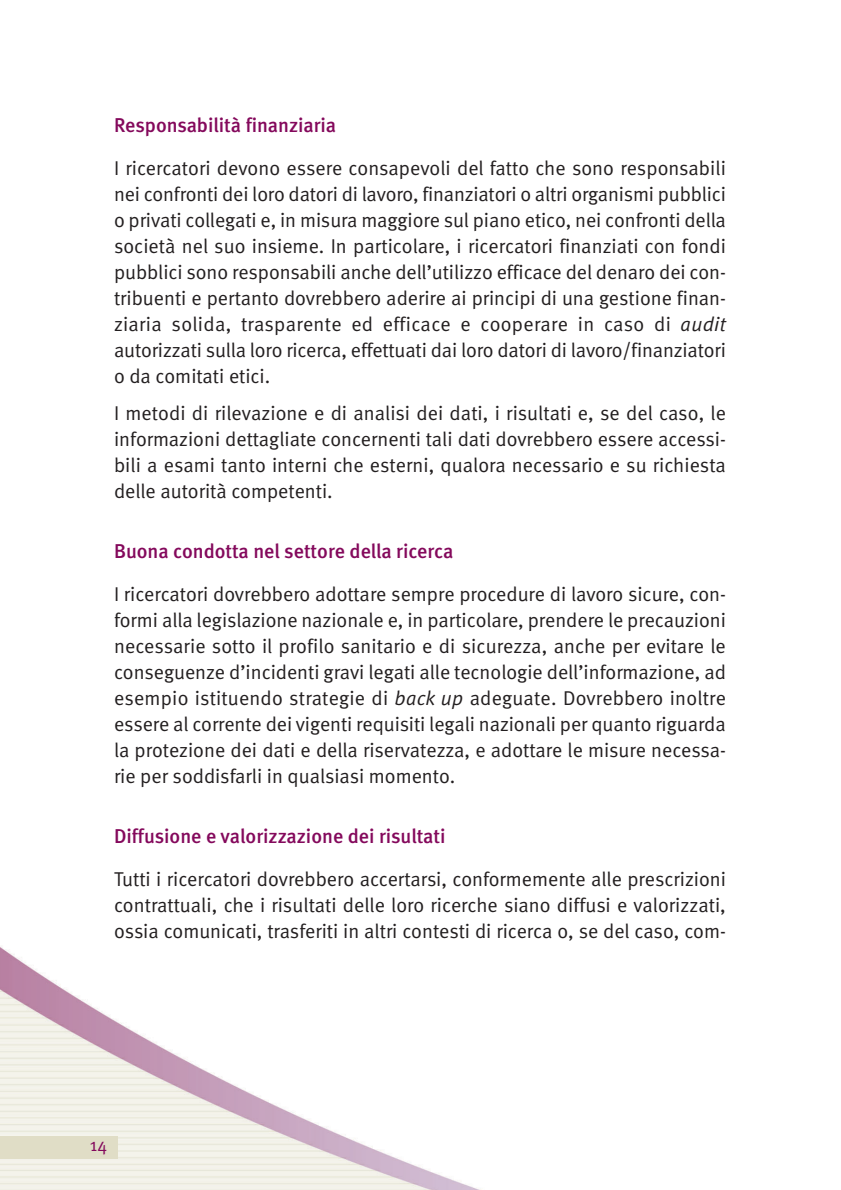
<style>
.page{position:relative;width:841px;height:1190px;background:#fff}
.page>*{position:absolute;margin:0;border:0;box-sizing:border-box;transform-origin:0 0}
.t1{font:20px/26px "Meta Normal";color:#231f20;text-align:justify}
.t2{font:500 20px "Meta";color:#84095c}
.t3{font:18px "Meta Normal";color:#84095c}
.s1{font-style:italic}
</style>
<div class="page">
<svg style="left:0;top:947px;width:480px;height:243px"></svg>
<p class="t2" style="left:114px;top:117px;width:223px">Responsabilità finanziaria</p>
<p class="t1" style="left:114px;top:156px;width:613px">I ricercatori devono essere consapevoli del fatto che sono responsabili nei confronti dei loro datori di lavoro, finanziatori o altri organismi pubblici o privati collegati e, in misura maggiore sul piano etico, nei confronti della società nel suo insieme. In particolare, i ricercatori finanziati con fondi pubblici sono responsabili anche dell’utilizzo efficace del denaro dei con&shy;tribuenti e pertanto dovrebbero aderire ai principi di una gestione finan&shy;ziaria solida, trasparente ed efficace e cooperare in caso di <span class="s1">audit </span>autorizzati sulla loro ricerca, effettuati dai loro datori di lavoro/finanziatori o da comitati etici.</p>
<p class="t1" style="left:114px;top:402px;width:613px">I metodi di rilevazione e di analisi dei dati, i risultati e, se del caso, le informazioni dettagliate concernenti tali dati dovrebbero essere accessi&shy;bili a esami tanto interni che esterni, qualora necessario e su richiesta delle autorità competenti.</p>
<p class="t2" style="left:114px;top:543px;width:341px">Buona condotta nel settore della ricerca</p>
<p class="t1" style="left:114px;top:583px;width:613px">I ricercatori dovrebbero adottare sempre procedure di lavoro sicure, con&shy;formi alla legislazione nazionale e, in particolare, prendere le precauzioni necessarie sotto il profilo sanitario e di sicurezza, anche per evitare le conseguenze d’incidenti gravi legati alle tecnologie dell’informazione, ad esempio istituendo strategie di <span class="s1">back up</span> adeguate. Dovrebbero inoltre essere al corrente dei vigenti requisiti legali nazionali per quanto riguarda la protezione dei dati e della riservatezza, e adottare le misure necessa&shy;rie per soddisfarli in qualsiasi momento.</p>
<p class="t2" style="left:114px;top:828px;width:333px">Diffusione e valorizzazione dei risultati</p>
<p class="t1" style="left:114px;top:868px;width:613px">Tutti i ricercatori dovrebbero accertarsi, conformemente alle prescrizioni contrattuali, che i risultati delle loro ricerche siano diffusi e valorizzati, ossia comunicati, trasferiti in altri contesti di ricerca o, se del caso, com-</p>
<p class="t3" style="left:90px;top:1138px;width:19px">14</p>
</div>
